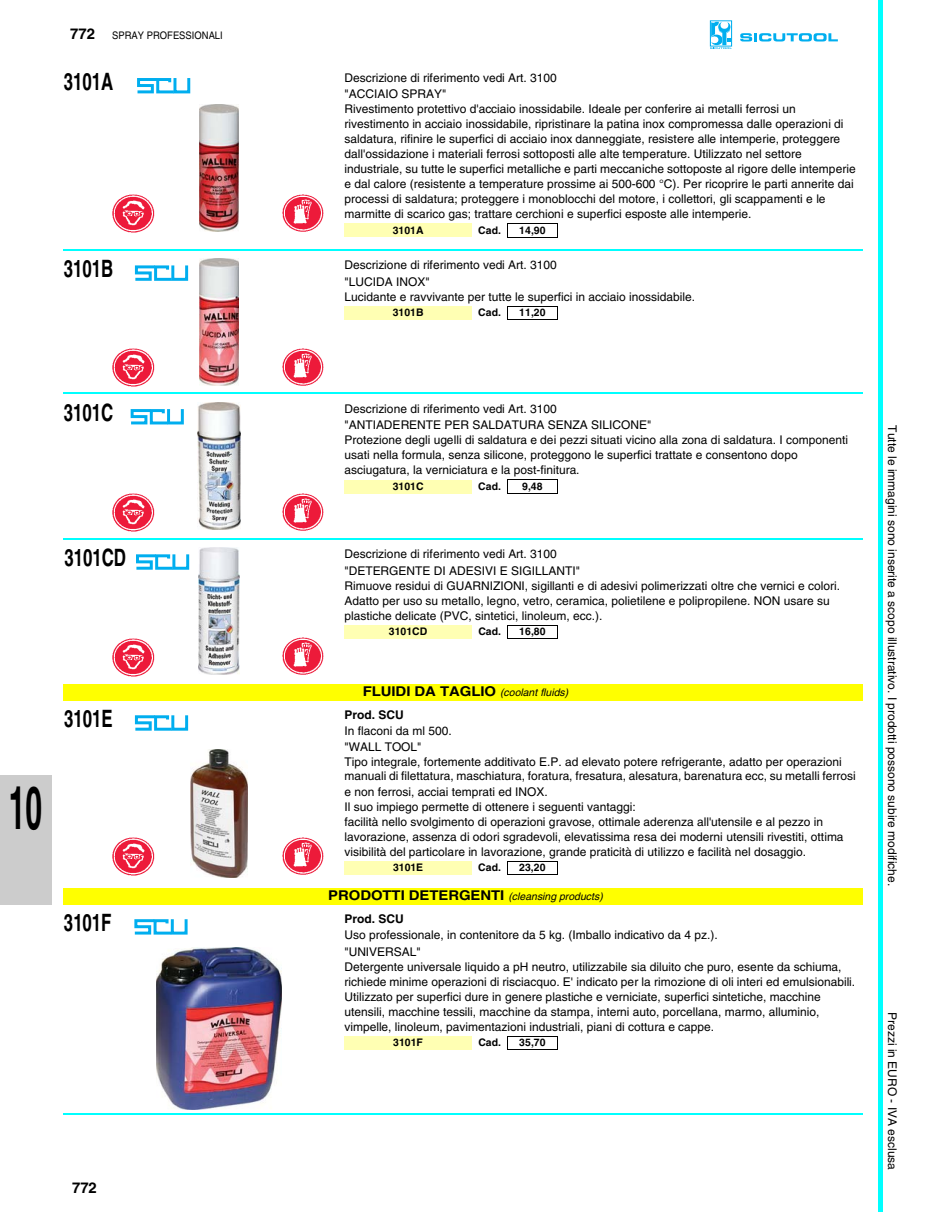
<style>
.page{position:relative;width:936px;height:1212px;background:#fff}
.page>*{position:absolute;margin:0;border:0;box-sizing:border-box;transform-origin:0 0}
.t1{font:700 60px "Helvetica";color:#000;scale:.5 1}
.t2{font:700 24px "Helvetica";color:#000;scale:.7 1}
.t3{font:700 15px "Helvetica";color:#000}
.t4{font:12px/15px "Helvetica";color:#000}
.t5{font:700 12px "Helvetica";color:#000}
.t6{font:700 10.5px "Helvetica";letter-spacing:.005em;color:#000}
.t7{font:italic 10.5px "Helvetica";letter-spacing:.005em;color:#000}
.t8{font:10.5px "Helvetica";letter-spacing:.005em;color:#000;scale:.9 1}
.s1{font-weight:700;font-size:15px}
.s2{font-weight:700;font-style:normal;font-size:13.5px}
</style>
<div class="page">
<hr style="left:878px;top:0;width:4px;height:1212px;background:#0ff">
<div style="left:708px;top:19px;width:26px;height:30px;border:3px solid #fff"></div>
<svg style="left:710px;top:22px;width:22px;height:27px"></svg>
<svg style="left:740px;top:33px;width:98px;height:9px"></svg>
<div style="left:0;top:776px;width:51px;height:128px;background:#ccc"></div>
<hr style="left:0;top:775px;width:52px;height:2px;background:#ccc">
<hr style="left:50px;top:776px;width:2px;height:129px;background:#ccc">
<hr style="left:0;top:903px;width:51px;height:2px;background:#ccc">
<img style="left:199px;top:104px;width:40px;height:128px">
<div style="left:173px;top:77px;width:17px;height:16px;border:3px solid #00aeef"></div>
<svg style="left:137px;top:77px;width:40px;height:17px"></svg>
<img style="left:110px;top:193px;width:45px;height:41px">
<img style="left:282px;top:193px;width:43px;height:40px">
<div style="left:344px;top:224px;width:128px;height:13px;background:#ffffb3"></div>
<svg style="left:507px;top:224px;width:1px;height:13px"></svg>
<svg style="left:557px;top:224px;width:1px;height:13px"></svg>
<hr style="left:507px;top:223px;width:51px;height:1px;background:#000">
<hr style="left:507px;top:237px;width:51px;height:1px;background:#000">
<hr style="left:64px;top:249px;width:799px;height:2px;background:#0ff">
<img style="left:199px;top:259px;width:40px;height:127px">
<div style="left:171px;top:264px;width:17px;height:17px;border:3px solid #00aeef"></div>
<svg style="left:134px;top:264px;width:41px;height:17px"></svg>
<img style="left:110px;top:347px;width:45px;height:41px">
<img style="left:282px;top:347px;width:43px;height:39px">
<div style="left:344px;top:306px;width:128px;height:14px;background:#ffffb3"></div>
<svg style="left:507px;top:307px;width:1px;height:12px"></svg>
<svg style="left:557px;top:307px;width:1px;height:12px"></svg>
<hr style="left:507px;top:306px;width:51px;height:1px;background:#000">
<hr style="left:507px;top:319px;width:51px;height:1px;background:#000">
<hr style="left:64px;top:393px;width:799px;height:1px;background:#0ff">
<img style="left:198px;top:402px;width:42px;height:128px">
<div style="left:167px;top:408px;width:17px;height:16px;border:3px solid #00aeef"></div>
<svg style="left:130px;top:408px;width:40px;height:17px"></svg>
<img style="left:110px;top:492px;width:45px;height:41px">
<img style="left:282px;top:492px;width:43px;height:40px">
<div style="left:344px;top:480px;width:128px;height:13px;background:#ffffb3"></div>
<svg style="left:507px;top:480px;width:1px;height:13px"></svg>
<svg style="left:557px;top:480px;width:1px;height:13px"></svg>
<hr style="left:507px;top:479px;width:51px;height:1px;background:#000">
<hr style="left:507px;top:493px;width:51px;height:1px;background:#000">
<hr style="left:64px;top:538px;width:799px;height:2px;background:#0ff">
<img style="left:198px;top:547px;width:42px;height:128px">
<div style="left:172px;top:553px;width:17px;height:17px;border:3px solid #00aeef"></div>
<svg style="left:136px;top:553px;width:40px;height:17px"></svg>
<img style="left:110px;top:637px;width:45px;height:40px">
<img style="left:282px;top:637px;width:43px;height:39px">
<div style="left:344px;top:625px;width:128px;height:14px;background:#ffffb3"></div>
<svg style="left:507px;top:626px;width:1px;height:12px"></svg>
<svg style="left:557px;top:626px;width:1px;height:12px"></svg>
<hr style="left:507px;top:625px;width:51px;height:1px;background:#000">
<hr style="left:507px;top:638px;width:51px;height:1px;background:#000">
<div style="left:64px;top:684px;width:799px;height:16px;background:#ff0"></div>
<img style="left:191px;top:750px;width:56px;height:127px">
<div style="left:171px;top:714px;width:17px;height:17px;border:3px solid #00aeef"></div>
<svg style="left:134px;top:714px;width:41px;height:17px"></svg>
<img style="left:110px;top:836px;width:45px;height:41px">
<img style="left:282px;top:836px;width:43px;height:40px">
<div style="left:344px;top:861px;width:128px;height:14px;background:#ffffb3"></div>
<svg style="left:507px;top:862px;width:1px;height:12px"></svg>
<svg style="left:557px;top:862px;width:1px;height:12px"></svg>
<hr style="left:507px;top:861px;width:51px;height:1px;background:#000">
<hr style="left:507px;top:874px;width:51px;height:1px;background:#000">
<div style="left:64px;top:888px;width:799px;height:16px;background:#ff0"></div>
<img style="left:156px;top:948px;width:126px;height:161px">
<div style="left:171px;top:918px;width:17px;height:17px;border:3px solid #00aeef"></div>
<svg style="left:134px;top:918px;width:40px;height:17px"></svg>
<div style="left:344px;top:1036px;width:128px;height:14px;background:#ffffb3"></div>
<svg style="left:507px;top:1037px;width:1px;height:13px"></svg>
<svg style="left:557px;top:1037px;width:1px;height:13px"></svg>
<hr style="left:507px;top:1036px;width:51px;height:1px;background:#000">
<hr style="left:507px;top:1050px;width:51px;height:1px;background:#000">
<hr style="left:64px;top:1114px;width:799px;height:1px;background:#0ff">
<p class="t8" style="left:70px;top:29px;width:171px"><span class="s1">772</span> SPRAY PROFESSIONALI</p>
<h2 class="t2" style="left:64px;top:67px;width:72px">3101A</h2>
<p class="t4" style="left:344px;top:69px;width:214px;line-height:16.5px">Descrizione di riferimento vedi Art. 3100 "ACCIAIO SPRAY"</p>
<p class="t4" style="left:344px;top:101px;width:513px">Rivestimento protettivo d'acciaio inossidabile. Ideale per conferire ai metalli ferrosi un rivestimento in acciaio inossidabile, ripristinare la patina inox compromessa dalle operazioni di saldatura, rifinire le superfici di acciaio inox danneggiate, resistere alle intemperie, proteggere dall'ossidazione i materiali ferrosi sottoposti alle alte temperature. Utilizzato nel settore industriale, su tutte le superfici metalliche e parti meccaniche sottoposte al rigore delle intemperie e dal calore (resistente a temperature prossime ai 500-600 °C). Per ricoprire le parti annerite dai processi di saldatura; proteggere i monoblocchi del motore, i collettori, gli scappamenti e le marmitte di scarico gas; trattare cerchioni e superfici esposte alle intemperie.</p>
<p class="t6" style="left:393px;top:224px;width:32px">3101A</p>
<p class="t6" style="left:478px;top:224px;width:24px">Cad.</p>
<p class="t6" style="left:519px;top:224px;width:28px">14,90</p>
<h2 class="t2" style="left:64px;top:254px;width:72px">3101B</h2>
<p class="t4" style="left:344px;top:257px;width:214px;line-height:16.5px">Descrizione di riferimento vedi Art. 3100 "LUCIDA INOX"</p>
<p class="t4" style="left:344px;top:289px;width:352px">Lucidante e ravvivante per tutte le superfici in acciaio inossidabile.</p>
<p class="t6" style="left:393px;top:306px;width:32px">3101B</p>
<p class="t6" style="left:478px;top:306px;width:24px">Cad.</p>
<p class="t6" style="left:519px;top:306px;width:28px">11,20</p>
<h1 class="t1" style="left:9px;top:771px;width:68px">10</h1>
<h2 class="t2" style="left:64px;top:398px;width:72px">3101C</h2>
<p class="t4" style="left:344px;top:400px;width:308px;line-height:16.5px">Descrizione di riferimento vedi Art. 3100 "ANTIADERENTE PER SALDATURA SENZA SILICONE"</p>
<p class="t4" style="left:344px;top:433px;width:505px">Protezione degli ugelli di saldatura e dei pezzi situati vicino alla zona di saldatura. I componenti usati nella formula, senza silicone, proteggono le superfici trattate e consentono dopo asciugatura, la verniciatura e la post-finitura.</p>
<p class="t6" style="left:393px;top:480px;width:32px">3101C</p>
<p class="t6" style="left:478px;top:480px;width:24px">Cad.</p>
<p class="t6" style="left:522px;top:480px;width:22px">9,48</p>
<h2 class="t2" style="left:65px;top:543px;width:89px">3101CD</h2>
<p class="t4" style="left:344px;top:546px;width:237px;line-height:16.5px">Descrizione di riferimento vedi Art. 3100 "DETERGENTE DI ADESIVI E SIGILLANTI"</p>
<p class="t4" style="left:344px;top:578px;width:497px">Rimuove residui di GUARNIZIONI, sigillanti e di adesivi polimerizzati oltre che vernici e colori.<br>Adatto per uso su metallo, legno, vetro, ceramica, polietilene e polipropilene. NON usare su plastiche delicate (PVC, sintetici, linoleum, ecc.).</p>
<p class="t6" style="left:389px;top:625px;width:40px">3101CD</p>
<p class="t6" style="left:478px;top:625px;width:24px">Cad.</p>
<p class="t6" style="left:519px;top:625px;width:28px">16,80</p>
<p class="t7" style="left:363px;top:688px;width:207px"><span class="s2">FLUIDI DA TAGLIO</span> (coolant fluids)</p>
<h2 class="t2" style="left:64px;top:704px;width:71px">3101E</h2>
<p class="t5" style="left:344px;top:707px;width:61px">Prod. SCU</p>
<p class="t4" style="left:344px;top:724px;width:513px">In flaconi da ml 500.<br>"WALL TOOL"<br>Tipo integrale, fortemente additivato E.P. ad elevato potere refrigerante, adatto per operazioni manuali di filettatura, maschiatura, foratura, fresatura, alesatura, barenatura ecc, su metalli ferrosi e non ferrosi, acciai temprati ed INOX.<br>Il suo impiego permette di ottenere i seguenti vantaggi:<br>facilità nello svolgimento di operazioni gravose, ottimale aderenza all'utensile e al pezzo in lavorazione, assenza di odori sgradevoli, elevatissima resa dei moderni utensili rivestiti, ottima visibilità del particolare in lavorazione, grande praticità di utilizzo e facilità nel dosaggio.</p>
<p class="t6" style="left:393px;top:861px;width:32px">3101E</p>
<p class="t6" style="left:478px;top:861px;width:24px">Cad.</p>
<p class="t6" style="left:519px;top:861px;width:28px">23,20</p>
<p class="t7" style="left:328px;top:892px;width:276px"><span class="s2">PRODOTTI DETERGENTI</span> (cleansing products)</p>
<h2 class="t2" style="left:64px;top:908px;width:69px">3101F</h2>
<p class="t5" style="left:344px;top:911px;width:61px">Prod. SCU</p>
<p class="t4" style="left:344px;top:927px;width:375px;line-height:16.5px">Uso professionale, in contenitore da 5 kg. (Imballo indicativo da 4 pz.). "UNIVERSAL"</p>
<p class="t4" style="left:344px;top:959px;width:512px">Detergente universale liquido a pH neutro, utilizzabile sia diluito che puro, esente da schiuma, richiede minime operazioni di risciacquo. E' indicato per la rimozione di oli interi ed emulsionabili.<br>Utilizzato per superfici dure in genere plastiche e verniciate, superfici sintetiche, macchine utensili, macchine tessili, macchine da stampa, interni auto, porcellana, marmo, alluminio, vimpelle, linoleum, pavimentazioni industriali, piani di cottura e cappe.</p>
<p class="t6" style="left:393px;top:1036px;width:31px">3101F</p>
<p class="t6" style="left:478px;top:1036px;width:24px">Cad.</p>
<p class="t6" style="left:519px;top:1036px;width:28px">35,70</p>
<p class="t3" style="left:72px;top:1179px;width:26px">772</p>
<p class="t4" style="left:900px;top:425px;width:462px;rotate:90deg">Tutte le immagini sono inserite a scopo illustrativo. I prodotti possono subire modifiche.</p>
<p class="t4" style="left:900px;top:1012px;width:159px;rotate:90deg">Prezzi in EURO - IVA esclusa</p>
</div>
